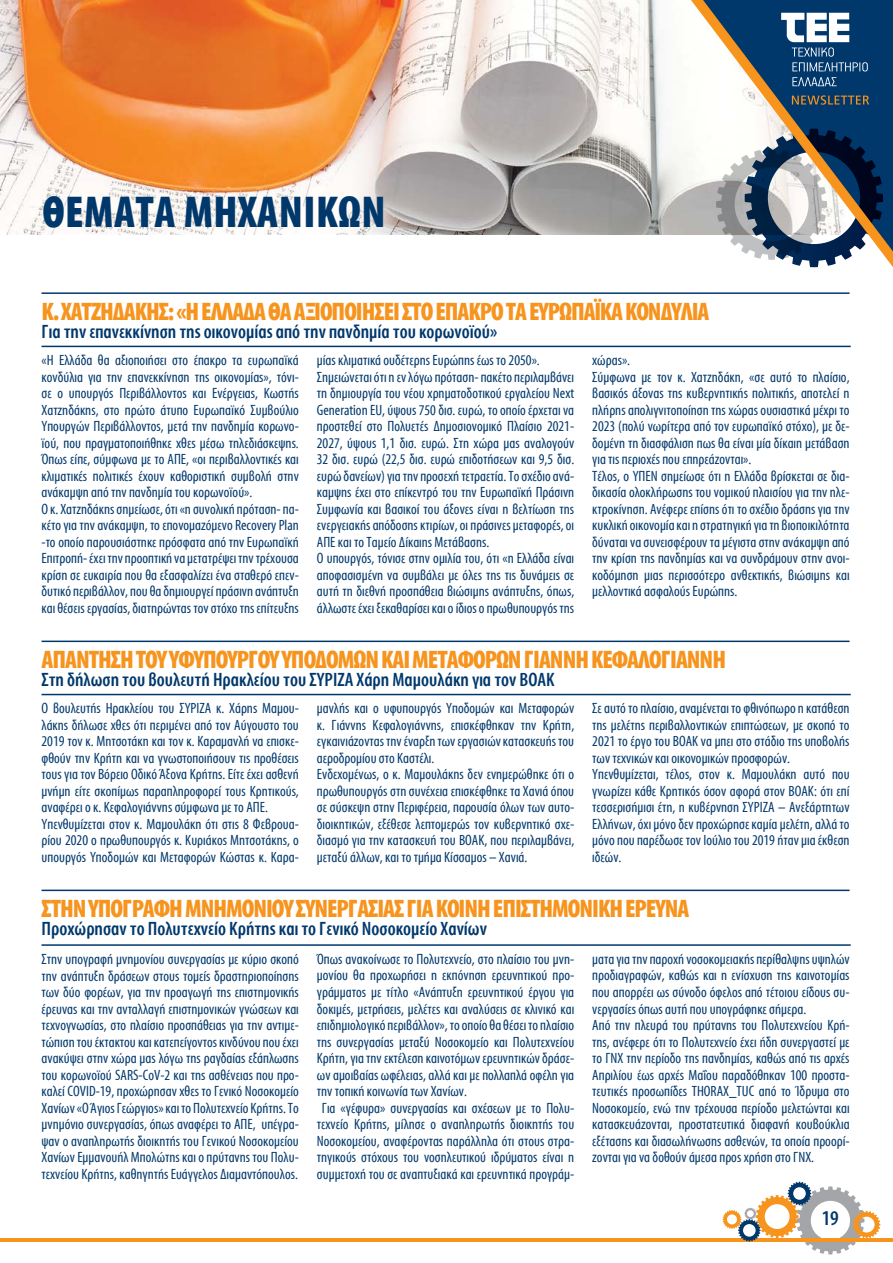
<style>
.page{position:relative;width:893px;height:1263px;background:#fff}
.page>*{position:absolute;margin:0;border:0;box-sizing:border-box;transform-origin:0 0}
.t1{font:700 45px "Myriad Condensed Greek";letter-spacing:.01em;color:#00386c}
.t2{font:700 25.5px "Myriad Condensed Greek";letter-spacing:-.04em;color:#f7941e}
.t3{font:500 21px "Myriad Condensed Greek";color:#00386c}
.t4{font:500 19.5px "Myriad Condensed Greek";color:#00386c}
.t5{font:15px/16.5px "Myriad Condensed Greek";color:#00386c}
</style>
<div class="page">
<hr style="left:0;top:1238px;width:893px;height:3px;background:#f7941e">
<svg style="left:723px;top:1182px;width:157px;height:72px"></svg>
<img style="left:0;top:0;width:691px;height:234px">
<svg style="left:691px;top:0;width:202px;height:267px"></svg>
<svg style="left:792px;top:95px;width:77px;height:10px"></svg>
<svg style="left:781px;top:13px;width:87px;height:58px"></svg>
<svg style="left:792px;top:77px;width:45px;height:9px"></svg>
<hr style="left:42px;top:346px;width:809px;height:1px;background:#00386c">
<hr style="left:42px;top:694px;width:809px;height:1px;background:#00386c">
<hr style="left:42px;top:944px;width:809px;height:2px;background:#00386c">
<hr style="left:42px;top:292px;width:808px;height:2px;background:#00386c">
<hr style="left:42px;top:641px;width:808px;height:1px;background:#00386c">
<hr style="left:42px;top:890px;width:808px;height:1px;background:#00386c">
<h1 class="t1" style="left:43px;top:189px;width:345px">ΘΕΜΑΤΑ ΜΗΧΑΝΙΚΩΝ</h1>
<h2 class="t2" style="left:42px;top:298px;width:669px">Κ. ΧΑΤΖΗΔΑΚΗΣ: «Η ΕΛΛΑΔΑ ΘΑ ΑΞΙΟΠΟΙΗΣΕΙ ΣΤΟ ΕΠΑΚΡΟ ΤΑ ΕΥΡΩΠΑΪΚΑ ΚΟΝΔΥΛΙΑ</h2>
<h3 class="t4" style="left:42px;top:321px;width:457px">Για την επανεκκίνηση της οικονομίας από την πανδημία του κορωνοϊού»</h3>
<p class="t5" style="left:42px;top:353px;width:259px">«Η Ελλάδα θα αξιοποιήσει στο έπακρο τα ευρωπαϊκά κονδύλια για την επανεκκίνηση της οικονομίας», τόνι&shy;σε ο υπουργός Περιβάλλοντος και Ενέργειας, Κωστής Χατζηδάκης, στο πρώτο άτυπο Ευρωπαϊκό Συμβούλιο Υπουργών Περιβάλλοντος, μετά την πανδημία κορωνο&shy;ϊού, που πραγματοποιήθηκε χθες μέσω τηλεδιάσκεψης.<br>Όπως είπε, σύμφωνα με το ΑΠΕ, «οι περιβαλλοντικές και κλιματικές πολιτικές έχουν καθοριστική συμβολή στην ανάκαμψη από την πανδημία του κορωνοϊού».<br>Ο κ. Χατζηδάκης σημείωσε, ότι «η συνολική πρόταση- πα&shy;κέτο για την ανάκαμψη, το επονομαζόμενο Recovery Plan -το οποίο παρουσιάστηκε πρόσφατα από την Ευρωπαϊκή Επιτροπή- έχει την προοπτική να μετατρέψει την τρέχουσα κρίση σε ευκαιρία που θα εξασφαλίζει ένα σταθερό επεν&shy;δυτικό περιβάλλον, που θα δημιουργεί πράσινη ανάπτυξη και θέσεις εργασίας, διατηρώντας τον στόχο της επίτευξης</p>
<p class="t5" style="left:317px;top:353px;width:259px">μίας κλιματικά ουδέτερης Ευρώπης έως το 2050».<br>Σημειώνεται ότι η εν λόγω πρόταση- πακέτο περιλαμβάνει τη δημιουργία του νέου χρηματοδοτικού εργαλείου Next Generation EU, ύψους 750 δισ. ευρώ, το οποίο έρχεται να προστεθεί στο Πολυετές Δημοσιονομικό Πλαίσιο 2021- 2027, ύψους 1,1 δισ. ευρώ. Στη χώρα μας αναλογούν 32 δισ. ευρώ (22,5 δισ. ευρώ επιδοτήσεων και 9,5 δισ. ευρώ δανείων) για την προσεχή τετραετία. Το σχέδιο ανά&shy;καμψης έχει στο επίκεντρό του την Ευρωπαϊκή Πράσινη Συμφωνία και βασικοί του άξονες είναι η βελτίωση της ενεργειακής απόδοσης κτιρίων, οι πράσινες μεταφορές, οι ΑΠΕ και το Ταμείο Δίκαιης Μετάβασης.<br>Ο υπουργός, τόνισε στην ομιλία του, ότι «η Ελλάδα είναι αποφασισμένη να συμβάλει με όλες της τις δυνάμεις σε αυτή τη διεθνή προσπάθεια βιώσιμης ανάπτυξης, όπως, άλλωστε έχει ξεκαθαρίσει και ο ίδιος ο πρωθυπουργός της</p>
<p class="t5" style="left:592px;top:353px;width:259px">χώρας».<br>Σύμφωνα με τον κ. Χατζηδάκη, «σε αυτό το πλαίσιο, βασικός άξονας της κυβερνητικής πολιτικής, αποτελεί η πλήρης απολιγνιτοποίηση της χώρας ουσιαστικά μέχρι το 2023 (πολύ νωρίτερα από τον ευρωπαϊκό στόχο), με δε&shy;δομένη τη διασφάλιση πως θα είναι μία δίκαιη μετάβαση για τις περιοχές που επηρεάζονται».<br>Τέλος, ο ΥΠΕΝ σημείωσε ότι η Ελλάδα βρίσκεται σε δια&shy;δικασία ολοκλήρωσης του νομικού πλαισίου για την ηλε&shy;κτροκίνηση. Ανέφερε επίσης ότι το σχέδιο δράσης για την κυκλική οικονομία και η στρατηγική για τη βιοποικιλότητα δύναται να συνεισφέρουν τα μέγιστα στην ανάκαμψη από την κρίση της πανδημίας και να συνδράμουν στην ανοι&shy;κοδόμηση μιας περισσότερο ανθεκτικής, βιώσιμης και μελλοντικά ασφαλούς Ευρώπης.</p>
<h2 class="t2" style="left:42px;top:646px;width:686px">ΑΠΑΝΤΗΣΗ ΤΟΥ ΥΦΥΠΟΥΡΓΟΥ ΥΠΟΔΟΜΩΝ ΚΑΙ ΜΕΤΑΦΟΡΩΝ ΓΙΑΝΝΗ ΚΕΦΑΛΟΓΙΑΝΝΗ</h2>
<h3 class="t4" style="left:42px;top:669px;width:515px">Στη δήλωση του βουλευτή Ηρακλείου του ΣΥΡΙΖΑ Χάρη Μαμουλάκη για τον ΒΟΑΚ</h3>
<p class="t5" style="left:42px;top:701px;width:259px">Ο βουλευτής Ηρακλείου του ΣΥΡΙΖΑ κ. Χάρης Μαμου&shy;λάκης δήλωσε χθες ότι περιμένει από τον Αύγουστο του 2019 τον κ. Μητσοτάκη και τον κ. Καραμανλή να επισκε&shy;φθούν την Κρήτη και να γνωστοποιήσουν τις προθέσεις τους για τον Βόρειο Οδικό Άξονα Κρήτης. Είτε έχει ασθενή μνήμη είτε σκοπίμως παραπληροφορεί τους Κρητικούς, αναφέρει ο κ. Κεφαλογιάννης σύμφωνα με το ΑΠΕ.<br>Υπενθυμίζεται στον κ. Μαμουλάκη ότι στις 8 Φεβρουα&shy;ρίου 2020 ο πρωθυπουργός κ. Κυριάκος Μητσοτάκης, ο υπουργός Υποδομών και Μεταφορών Κώστας κ. Καρα-</p>
<p class="t5" style="left:317px;top:701px;width:259px">μανλής και ο υφυπουργός Υποδομών και Μεταφορών κ. Γιάννης Κεφαλογιάννης, επισκέφθηκαν την Κρήτη, εγκαινιάζοντας την έναρξη των εργασιών κατασκευής του αεροδρομίου στο Καστέλι.<br>Ενδεχομένως, ο κ. Μαμουλάκης δεν ενημερώθηκε ότι ο πρωθυπουργός στη συνέχεια επισκέφθηκε τα Χανιά όπου σε σύσκεψη στην Περιφέρεια, παρουσία όλων των αυτο&shy;διοικητικών, εξέθεσε λεπτομερώς τον κυβερνητικό σχε&shy;διασμό για την κατασκευή του ΒΟΑΚ, που περιλαμβάνει, μεταξύ άλλων, και το τμήμα Κίσσαμος – Χανιά.</p>
<p class="t5" style="left:592px;top:701px;width:259px">Σε αυτό το πλαίσιο, αναμένεται το φθινόπωρο η κατάθεση της μελέτης περιβαλλοντικών επιπτώσεων, με σκοπό το 2021 το έργο του ΒΟΑΚ να μπει στο στάδιο της υποβολής των τεχνικών και οικονομικών προσφορών.<br>Υπενθυμίζεται, τέλος, στον κ. Μαμουλάκη αυτό που γνωρίζει κάθε Κρητικός όσον αφορά στον ΒΟΑΚ: ότι επί τεσσερισήμισι έτη, η κυβέρνηση ΣΥΡΙΖΑ – Ανεξάρτητων Ελλήνων, όχι μόνο δεν προχώρησε καμία μελέτη, αλλά το μόνο που παρέδωσε τον Ιούλιο του 2019 ήταν μια έκθεση ιδεών.</p>
<h2 class="t2" style="left:42px;top:895px;width:649px">ΣΤΗΝ ΥΠΟΓΡΑΦΗ ΜΝΗΜΟΝΙΟΥ ΣΥΝΕΡΓΑΣΙΑΣ ΓΙΑ ΚΟΙΝΗ ΕΠΙΣΤΗΜΟΝΙΚΗ ΕΡΕΥΝΑ</h2>
<h3 class="t4" style="left:42px;top:918px;width:447px">Προχώρησαν το Πολυτεχνείο Κρήτης και το Γενικό Νοσοκομείο Χανίων</h3>
<p class="t5" style="left:42px;top:951px;width:259px;text-align:justify">Στην υπογραφή μνημονίου συνεργασίας με κύριο σκοπό την ανάπτυξη δράσεων στους τομείς δραστηριοποίησης των δύο φορέων, για την προαγωγή της επιστημονικής έρευνας και την ανταλλαγή επιστημονικών γνώσεων και τεχνογνωσίας, στο πλαίσιο προσπάθειας για την αντιμε&shy;τώπιση του έκτακτου και κατεπείγοντος κινδύνου που έχει ανακύψει στην χώρα μας λόγω της ραγδαίας εξάπλωσης του κορωνοϊού SARS-CoV-2 και της ασθένειας που προ&shy;καλεί COVID-19, προχώρησαν χθες το Γενικό Νοσοκομείο Χανίων «Ο Άγιος Γεώργιος» και το Πολυτεχνείο Κρήτης. Το μνημόνιο συνεργασίας, όπως αναφέρει το ΑΠΕ, υπέγρα&shy;ψαν ο αναπληρωτής διοικητής του Γενικού Νοσοκομείου Χανίων Εμμανουήλ Μπολώτης και ο πρύτανης του Πολυ&shy;τεχνείου Κρήτης, καθηγητής Ευάγγελος Διαμαντόπουλος.</p>
<p class="t5" style="left:317px;top:951px;width:259px">Όπως ανακοίνωσε το Πολυτεχνείο, στο πλαίσιο του μνη-</p>
<p class="t5" style="left:317px;top:968px;width:259px">μονίου θα προχωρήσει η εκπόνηση ερευνητικού προ-</p>
<p class="t5" style="left:317px;top:984px;width:259px">γράμματος με τίτλο «Ανάπτυξη ερευνητικού έργου για</p>
<p class="t5" style="left:317px;top:1001px;width:259px">δοκιμές, μετρήσεις, μελέτες και αναλύσεις σε κλινικό και</p>
<p class="t5" style="left:317px;top:1017px;width:259px">επιδημιολογικό περιβάλλον», το οποίο θα θέσει το πλαίσιο</p>
<p class="t5" style="left:317px;top:1034px;width:259px">της συνεργασίας μεταξύ Νοσοκομείο και Πολυτεχνείου</p>
<p class="t5" style="left:317px;top:1050px;width:259px">Κρήτη, για την εκτέλεση καινοτόμων ερευνητικών δράσε-</p>
<p class="t5" style="left:317px;top:1067px;width:259px">ων αμοιβαίας ωφέλειας, αλλά και με πολλαπλά οφέλη για</p>
<p class="t5" style="left:317px;top:1083px;width:152px">την τοπική κοινωνία των Χανίων.</p>
<p class="t5" style="left:322px;top:1100px;width:254px">Για «γέφυρα» συνεργασίας και σχέσεων με το Πολυ-</p>
<p class="t5" style="left:317px;top:1116px;width:259px">τεχνείο Κρήτης, μίλησε ο αναπληρωτής διοικητής του</p>
<p class="t5" style="left:317px;top:1133px;width:259px">Νοσοκομείου, αναφέροντας παράλληλα ότι στους στρα-</p>
<p class="t5" style="left:317px;top:1149px;width:259px">τηγικούς στόχους του νοσηλευτικού ιδρύματος είναι η</p>
<p class="t5" style="left:317px;top:1166px;width:259px">συμμετοχή του σε αναπτυξιακά και ερευνητικά προγράμ-</p>
<p class="t5" style="left:592px;top:951px;width:259px">ματα για την παροχή νοσοκομειακής περίθαλψης υψηλών προδιαγραφών, καθώς και η ενίσχυση της καινοτομίας που απορρέει ως σύνοδο όφελος από τέτοιου είδους συ&shy;νεργασίες όπως αυτή που υπογράφηκε σήμερα.<br>Από την πλευρά του πρύτανης του Πολυτεχνείου Κρή&shy;της, ανέφερε ότι το Πολυτεχνείο έχει ήδη συνεργαστεί με το ΓΝΧ την περίοδο της πανδημίας, καθώς από τις αρχές Απριλίου έως αρχές Μαΐου παραδόθηκαν 100 προστα&shy;τευτικές προσωπίδες THORAX_TUC από το Ίδρυμα στο Νοσοκομείο, ενώ την τρέχουσα περίοδο μελετώνται και κατασκευάζονται, προστατευτικά διαφανή κουβούκλια εξέτασης και διασωλήνωσης ασθενών, τα οποία προορί&shy;ζονται για να δοθούν άμεσα προς χρήση στο ΓΝΧ.</p>
<h3 class="t3" style="left:822px;top:1208px;width:19px">19</h3>
</div>
